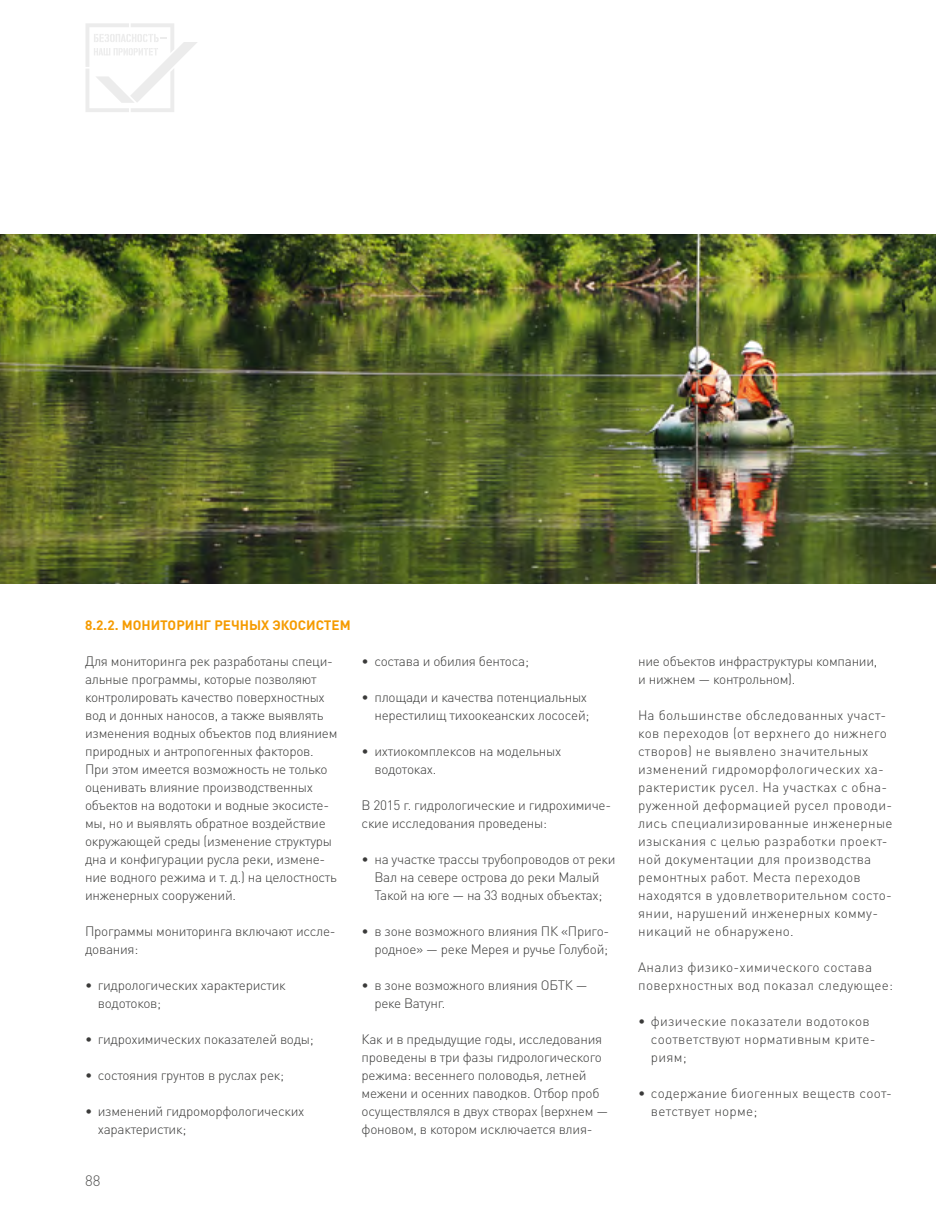
<style>
.page{position:relative;width:936px;height:1212px;background:#fff}
.page>*{position:absolute;margin:0;border:0;box-sizing:border-box;transform-origin:0 0}
.t1{font:300 15px "DIN Cyr";color:#565655}
.t2{font:300 13.5px/18px "DIN Cyr";letter-spacing:-.02em;color:#3a3a39}
.t3{font:300 13.5px/18px "DIN Cyr";letter-spacing:.02em;color:#3a3a39}
.t4{font:700 13.5px "DIN Cyr";color:#f59b00}
</style>
<div class="page">
<svg style="left:86px;top:23px;width:111px;height:89px"></svg>
<img style="left:0;top:234px;width:935px;height:350px">
<p class="t4" style="left:85px;top:616px;width:267px">8.2.2. МОНИТОРИНГ РЕЧНЫХ ЭКОСИСТЕМ</p>
<p class="t2" style="left:85px;top:652px;width:254px">Для мониторинга рек разработаны специ&shy;альные программы, которые позволяют контролировать качество поверхностных вод и донных наносов, а также выявлять изменения водных объектов под влиянием природных и антропогенных факторов.<br>При этом имеется возможность не только оценивать влияние производственных объектов на водотоки и водные экосисте&shy;мы, но и выявлять обратное воздействие окружающей среды (изменение структуры дна и конфигурации русла реки, измене&shy;ние водного режима и т. д.) на целостность инженерных сооружений.</p>
<p class="t2" style="left:85px;top:922px;width:252px">Программы мониторинга включают иссле&shy;дования:</p>
<p class="t2" style="left:98px;top:976px;width:189px;text-indent:-13px">• гидрологических характеристик водотоков;</p>
<p class="t2" style="left:85px;top:1030px;width:230px">• гидрохимических показателей воды;</p>
<p class="t2" style="left:85px;top:1066px;width:200px">• состояния грунтов в руслах рек;</p>
<p class="t2" style="left:98px;top:1102px;width:208px;text-indent:-13px">• изменений гидроморфологических характеристик;</p>
<p class="t2" style="left:361px;top:652px;width:169px">• состава и обилия бентоса;</p>
<p class="t2" style="left:361px;top:688px;width:229px;text-align:right">• площади и качества потенциальных нерестилищ тихоокеанских лососей;</p>
<p class="t2" style="left:374px;top:742px;width:188px;text-indent:-13px">• ихтиокомплексов на модельных водотоках.</p>
<p class="t2" style="left:361px;top:796px;width:251px">В 2015 г. гидрологические и гидрохимиче&shy;ские исследования проведены:</p>
<p class="t2" style="left:361px;top:850px;width:255px;text-align:center">• на участке трассы трубопроводов от реки<br>Вал на севере острова до реки Малый<br>Такой на юге — на 33 водных объектах;</p>
<p class="t2" style="left:361px;top:922px;width:249px;text-align:right">• в зоне возможного влияния ПК «Приго&shy;родное» — реке Мерея и ручье Голубой;</p>
<p class="t2" style="left:374px;top:976px;width:215px;text-indent:-13px">• в зоне возможного влияния ОБТК — реке Ватунг.</p>
<p class="t2" style="left:361px;top:1030px;width:248px">Как и в предыдущие годы, исследования проведены в три фазы гидрологического режима: весеннего половодья, летней межени и осенних паводков. Отбор проб осуществлялся в двух створах (верхнем — фоновом, в котором исключается влия-</p>
<p class="t1" style="left:85px;top:1170px;width:17px">88</p>
<p class="t2" style="left:638px;top:652px;width:241px">ние объектов инфраструктуры компании, и нижнем — контрольном).</p>
<p class="t3" style="left:638px;top:706px;width:256px">На большинстве обследованных участ&shy;ков переходов (от верхнего до нижнего створов) не выявлено значительных изменений гидроморфологических ха&shy;рактеристик русел. На участках с обна&shy;руженной деформацией русел проводи&shy;лись специализированные инженерные изыскания с целью разработки проект&shy;ной документации для производства ремонтных работ. Места переходов находятся в удовлетворительном состо&shy;янии, нарушений инженерных комму&shy;никаций не обнаружено.</p>
<p class="t3" style="left:638px;top:958px;width:256px">Анализ физико-химического состава поверхностных вод показал следующее:</p>
<p class="t3" style="left:651px;top:1012px;width:226px;text-indent:-13px">• физические показатели водотоков соответствуют нормативным крите&shy;риям;</p>
<p class="t3" style="left:651px;top:1084px;width:242px;text-indent:-13px">• содержание биогенных веществ соот&shy;ветствует норме;</p>
</div>
